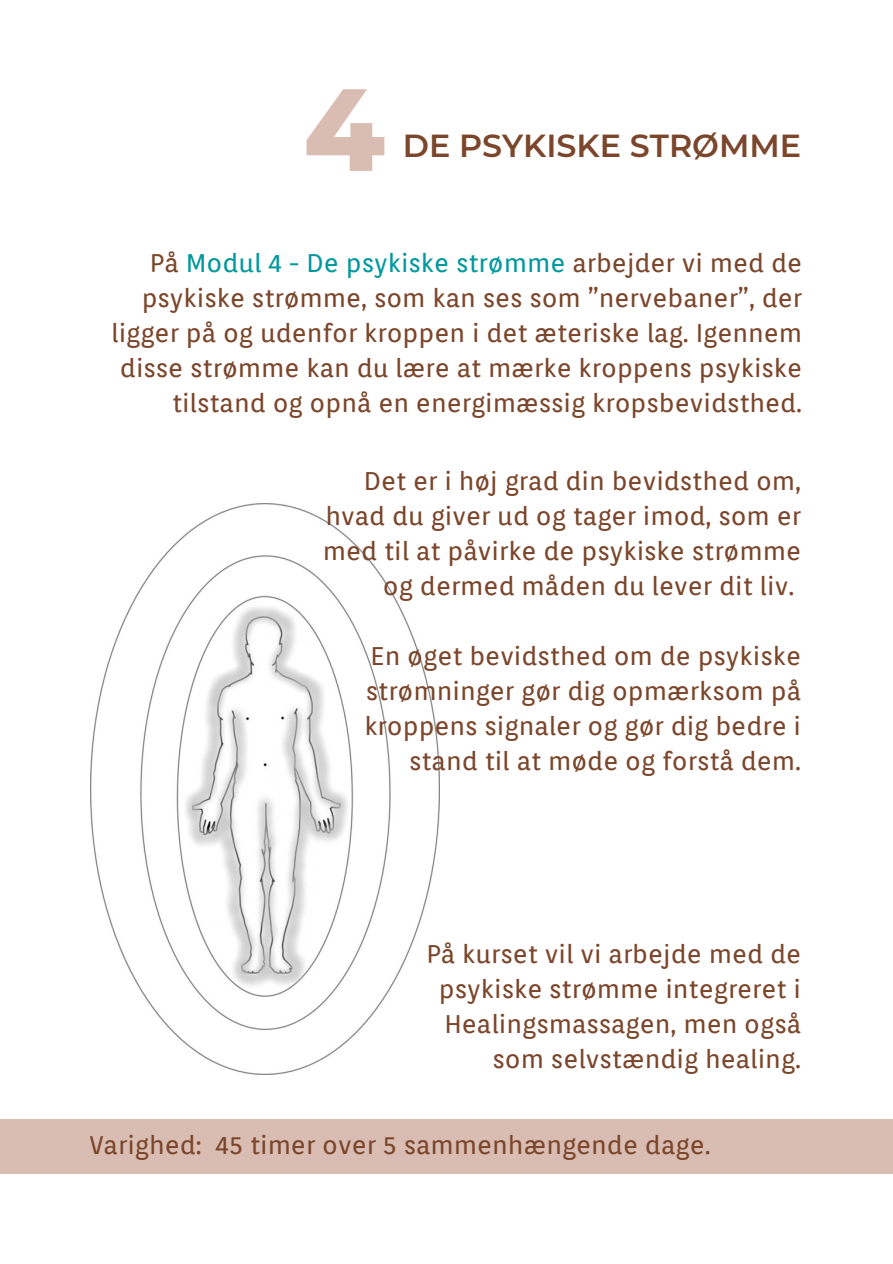
<style>
.page{position:relative;width:893px;height:1264px;background:#fff}
.page>*{position:absolute;margin:0;border:0;box-sizing:border-box;transform-origin:0 0}
.t1{font:800 116.7px "Montserrat";color:#d9bdb3}
.t2{font:600 31.8px "Montserrat";color:#7b462b}
.t3{font:25.5px/35px "Orienta";color:#7b462b;text-align:right}
.s1{color:#03989e}
</style>
<div class="page">
<div style="left:0;top:1119px;width:892px;height:54px;background:#d9bdb3"></div>
<img style="left:90px;top:503px;width:349px;height:571px">
<h1 class="t1" style="left:303px;top:44px;width:83px">4</h1>
<p class="t2" style="left:402px;top:123px;width:400px">DE PSYKISKE STRØMME</p>
<p class="t3" style="left:111px;top:245px;width:692px">På <span class="s1">Modul 4 - De psykiske strømme</span> arbejder vi med de psykiske strømme, som kan ses som ”nervebaner”, der ligger på og udenfor kroppen i det æteriske lag. Igennem disse strømme kan du lære at mærke kroppens psykiske tilstand og opnå en energimæssig kropsbevidsthed.</p>
<p class="t3" style="left:323px;top:463px;width:480px">Det er i høj grad din bevidsthed om, hvad du giver ud og tager imod, som er med til at påvirke de psykiske strømme og dermed måden du lever dit liv.</p>
<p class="t3" style="left:364px;top:638px;width:438px">En øget bevidsthed om de psykiske strømninger gør dig opmærksom på kroppens signaler og gør dig bedre i stand til at møde og forstå dem.</p>
<p class="t3" style="left:426px;top:935px;width:376px">På kurset vil vi arbejde med de psykiske strømme integreret i<br>Healingsmassagen, men også som selvstændig healing.</p>
<p class="t3" style="left:89px;top:1126px;width:622px">Varighed: 45 timer over 5 sammenhængende dage.</p>
</div>
